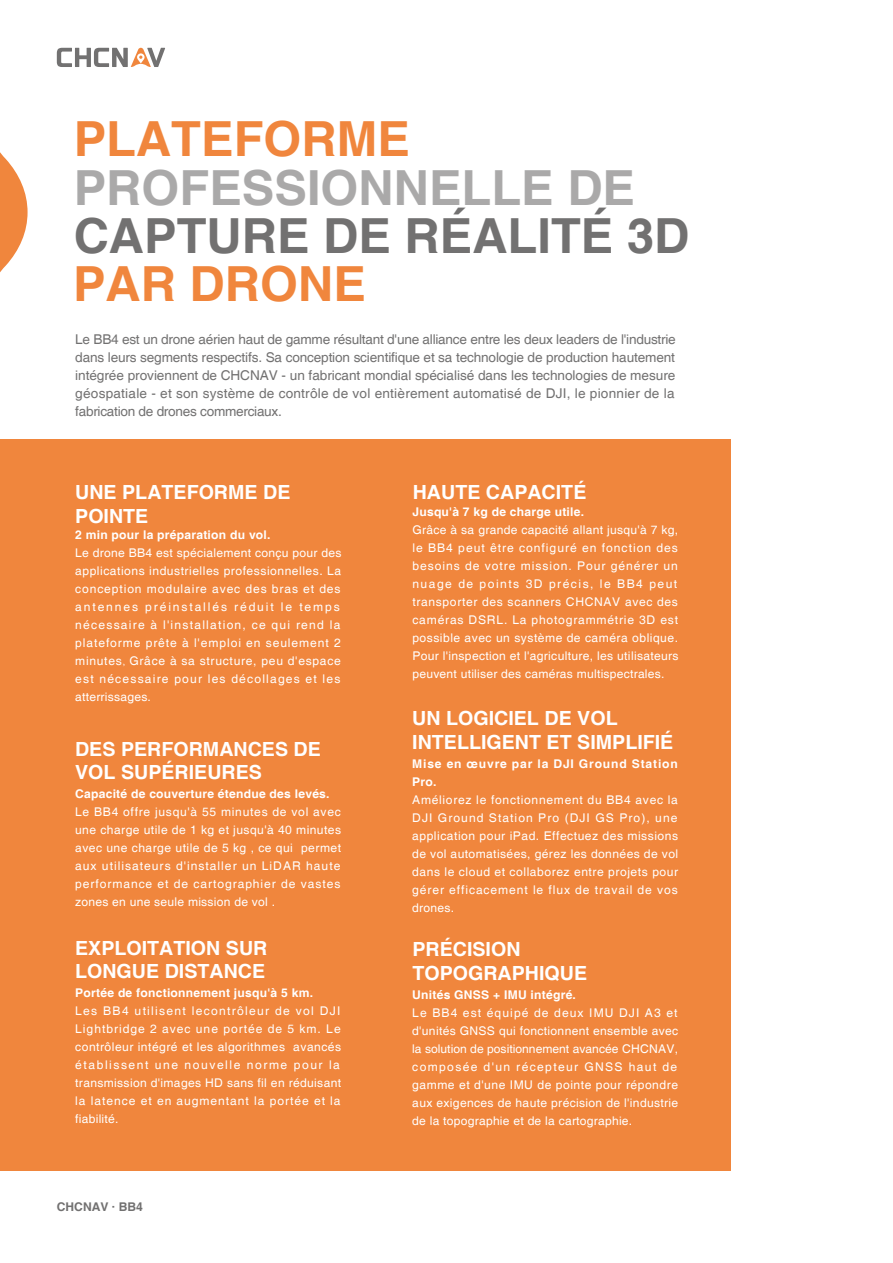
<style>
.page{position:relative;width:893px;height:1263px;background:#fff}
.page>*{position:absolute;margin:0;border:0;box-sizing:border-box;transform-origin:0 0}
.t1{font:700 48.45px "Helvetica";color:#f0863d}
.t2{font:700 48.45px "Helvetica";color:#727171}
.t3{font:700 48.45px "Helvetica";color:rgb(114 113 113/.6)}
.t4{font:700 19.5px/23.4px "Helvetica";color:#fff}
.t5{font:13.5px/18px "Helvetica";letter-spacing:-.02em;color:#727171;text-align:justify}
.t6{font:12px/18px "Helvetica";letter-spacing:.06em;color:#fff;text-align:justify}
.t7{font:700 12px "Helvetica";letter-spacing:.02em;color:#fff}
.t8{font:700 12px/18px "Helvetica";letter-spacing:.07em;color:#fff}
.t9{font:700 12px "Helvetica";color:#727171}
.s1{font-family:"Adobe Song Std";font-weight:300}
</style>
<div class="page">
<div style="left:0;top:439px;width:730px;height:732px;background:#f0863d"></div>
<svg style="left:57px;top:48px;width:108px;height:19px"></svg>
<svg style="left:0;top:152px;width:28px;height:120px"></svg>
<h1 class="t1" style="left:74px;top:109px;width:338px">PLATEFORME</h1>
<h1 class="t3" style="left:74px;top:158px;width:563px">PROFESSIONNELLE DE</h1>
<h1 class="t2" style="left:74px;top:206px;width:617px">CAPTURE DE RÉALITÉ 3D</h1>
<h1 class="t1" style="left:73px;top:255px;width:294px">PAR DRONE</h1>
<p class="t5" style="left:75px;top:331px;width:602px">Le BB4 est un drone aérien haut de gamme résultant d'une alliance entre les deux leaders de l'industrie dans leurs segments respectifs. Sa conception scientifique et sa technologie de production hautement intégrée proviennent de CHCNAV - un fabricant mondial spécialisé dans les technologies de mesure géospatiale - et son système de contrôle de vol entièrement automatisé de DJI, le pionnier de la fabrication de drones commerciaux.</p>
<h2 class="t4" style="left:75px;top:481px;width:217px">UNE PLATEFORME DE<br>POINTE</h2>
<p class="t7" style="left:75px;top:528px;width:197px">2 min pour la préparation du vol.</p>
<p class="t6" style="left:75px;top:544px;width:268px;text-align:left">Le drone BB4 est spécialement conçu pour des applications industrielles professionnelles. La conception modulaire avec des bras et des antennes préinstallés réduit le temps nécessaire à l'installation, ce qui rend la plateforme prête à l'emploi en seulement 2 minutes<span class="s1">,</span> Grâce à sa structure, peu d'espace est nécessaire pour les décollages et les atterrissages.</p>
<h2 class="t4" style="left:75px;top:738px;width:247px">DES PERFORMANCES DE<br>VOL SUPÉRIEURES</h2>
<p class="t7" style="left:75px;top:786px;width:256px">Capacité de couverture étendue des levés.</p>
<p class="t6" style="left:75px;top:803px;width:267px">Le BB4 offre jusqu'à 55 minutes de vol avec une charge utile de 1 kg et jusqu'à 40 minutes avec une charge utile de 5 kg , ce qui permet aux utilisateurs d'installer un LiDAR haute performance et de cartographier de vastes zones en une seule mission de vol .</p>
<h2 class="t4" style="left:75px;top:937px;width:194px">EXPLOITATION SUR<br>LONGUE DISTANCE</h2>
<p class="t7" style="left:75px;top:986px;width:239px">Portée de fonctionnement jusqu'à 5 km.</p>
<p class="t6" style="left:75px;top:1002px;width:267px">Les BB4 utilisent lecontrôleur de vol DJI Lightbridge 2 avec une portée de 5 km. Le contrôleur intégré et les algorithmes avancés établissent une nouvelle norme pour la transmission d'images HD sans fil en réduisant la latence et en augmentant la portée et la fiabilité.</p>
<p class="t9" style="left:57px;top:1199px;width:88px">CHCNAV · BB4</p>
<h2 class="t4" style="left:413px;top:481px;width:175px">HAUTE CAPACITÉ</h2>
<p class="t7" style="left:412px;top:505px;width:173px">Jusqu'à 7 kg de charge utile.</p>
<p class="t6" style="left:412px;top:521px;width:268px">Grâce à sa grande capacité allant jusqu'à 7 kg, le BB4 peut être configuré en fonction des besoins de votre mission. Pour générer un nuage de points 3D précis, le BB4 peut transporter des scanners CHCNAV avec des caméras DSRL. La photogrammétrie 3D est possible avec un système de caméra oblique.<br>Pour l'inspection et l'agriculture, les utilisateurs peuvent utiliser des caméras multispectrales.</p>
<h2 class="t4" style="left:412px;top:708px;width:263px">UN LOGICIEL DE VOL<br>INTELLIGENT ET SIMPLIFIÉ</h2>
<p class="t8" style="left:412px;top:755px;width:267px">Mise en œuvre par la DJI Ground Station<br>Pro.</p>
<p class="t6" style="left:412px;top:791px;width:267px">Améliorez le fonctionnement du BB4 avec la DJI Ground Station Pro (DJI GS Pro), une application pour iPad. Effectuez des missions de vol automatisées, gérez les données de vol dans le cloud et collaborez entre projets pour gérer efficacement le flux de travail de vos drones.</p>
<h2 class="t4" style="left:412px;top:938px;width:176px">PRÉCISION<br>TOPOGRAPHIQUE</h2>
<p class="t7" style="left:412px;top:987px;width:165px">Unités GNSS + IMU intégré.</p>
<p class="t6" style="left:412px;top:1004px;width:268px">Le BB4 est équipé de deux IMU DJI A3 et d'unités GNSS qui fonctionnent ensemble avec la solution de positionnement avancée CHCNAV, composée d'un récepteur GNSS haut de gamme et d'une IMU de pointe pour répondre aux exigences de haute précision de l'industrie de la topographie et de la cartographie.</p>
</div>
